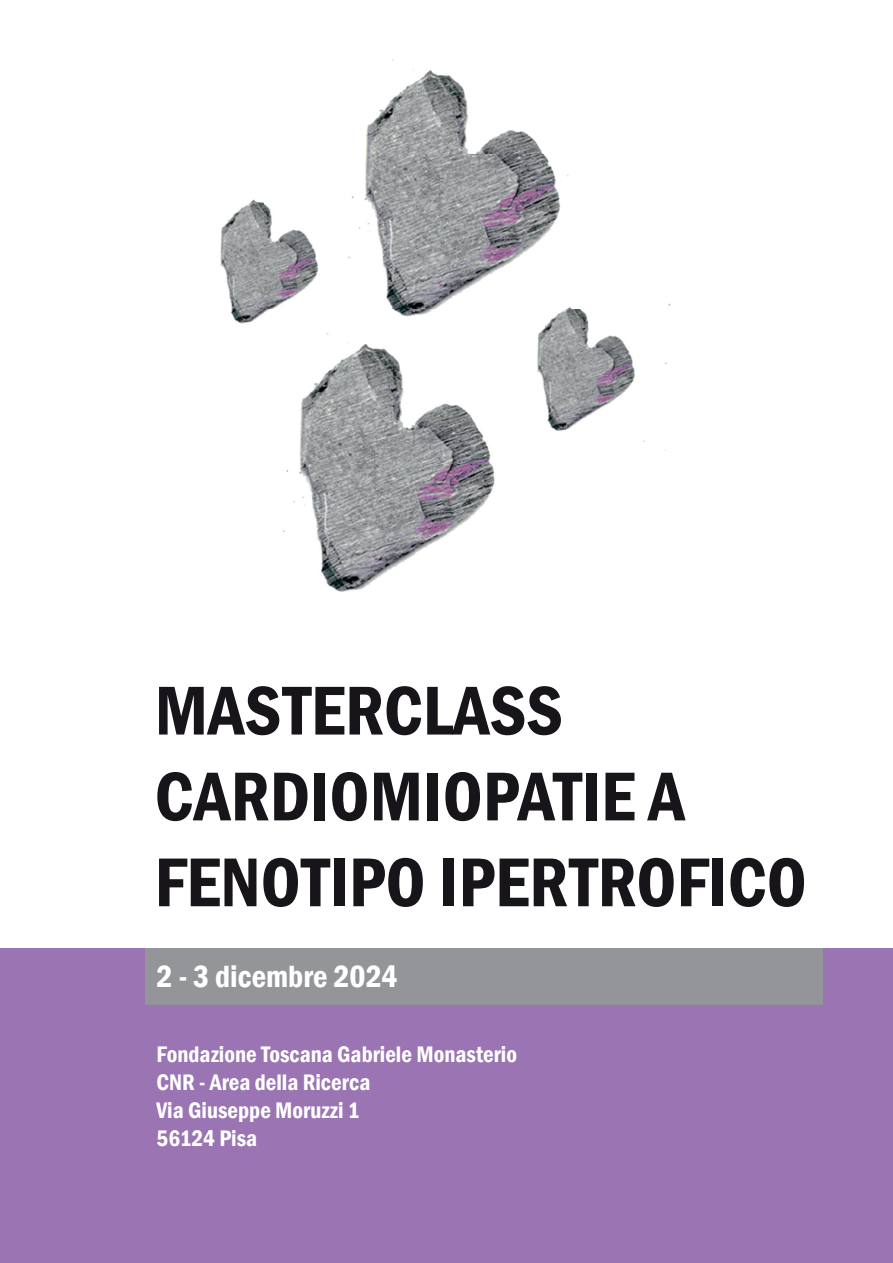
<style>
.page{position:relative;width:893px;height:1263px;background:#fff}
.page>*{position:absolute;margin:0;border:0;box-sizing:border-box;transform-origin:0 0}
.t1{font:600 condensed 71.55px/85.8px "Franklin Gothic";color:#18151a}
.t2{font:600 condensed 31.5px "Franklin Gothic";color:#fff}
.t3{font:600 condensed 23.1px/27.8px "Franklin Gothic";color:#fff}
</style>
<div class="page">
<div style="left:0;top:948px;width:893px;height:315px;background:#9a74b3"></div>
<div style="left:146px;top:948px;width:677px;height:57px;background:#939598"></div>
<img style="left:220px;top:59px;width:451px;height:533px">
<h1 class="t1" style="left:155px;top:667px;width:654px">MASTERCLASS<br>CARDIOMIOPATIE A<br>FENOTIPO IPERTROFICO</h1>
<h2 class="t2" style="left:157px;top:955px;width:242px">2 - 3 dicembre 2024</h2>
<p class="t3" style="left:157px;top:1040px;width:362px">Fondazione Toscana Gabriele Monasterio<br>CNR - Area della Ricerca<br>Via Giuseppe Moruzzi 1<br>56124 Pisa</p>
</div>
